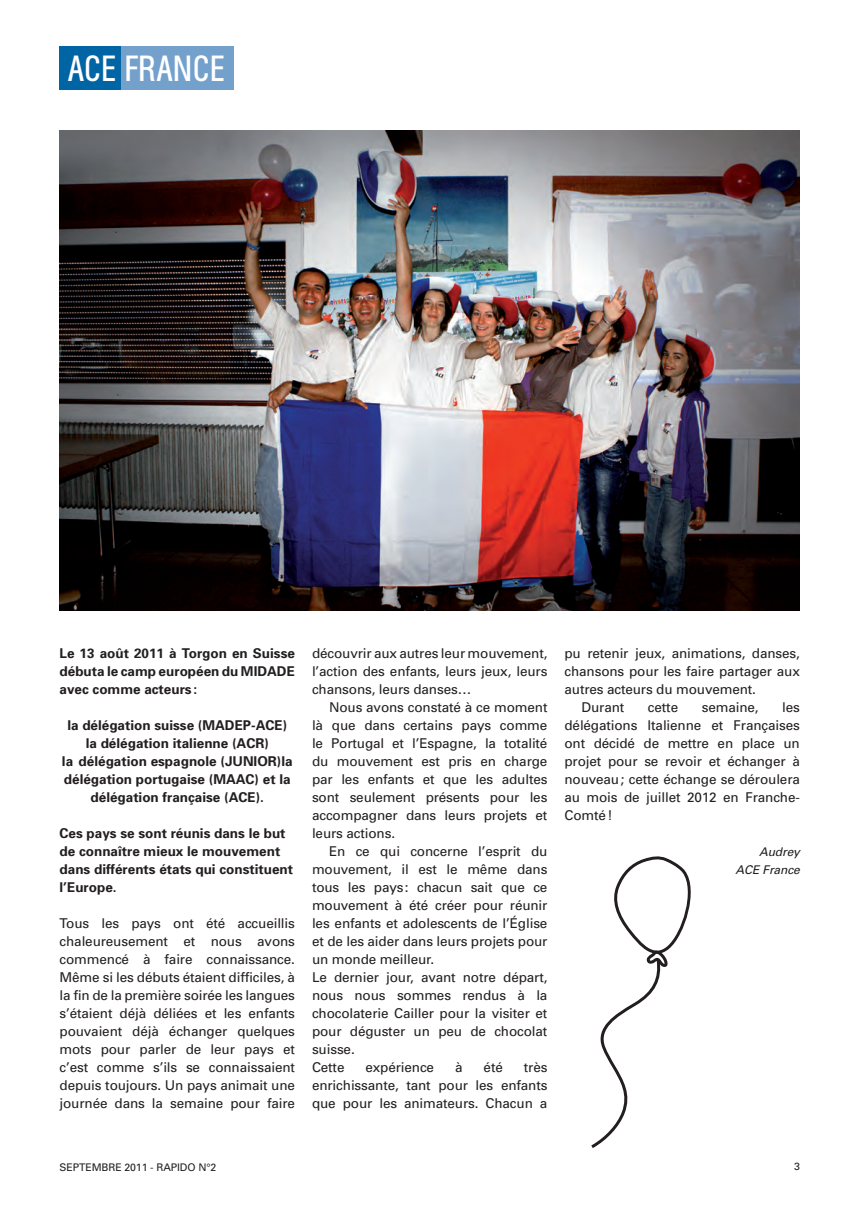
<style>
.page{position:relative;width:851px;height:1221px;background:#fff}
.page>*{position:absolute;margin:0;border:0;box-sizing:border-box;transform-origin:0 0}
.t1{font:36px "AG Buch Condensed BQ";letter-spacing:.01em;color:#fff}
.t2{font:13.5px/18px "Univers";letter-spacing:-.01em;color:#231f20;text-align:justify}
.t3{font:700 13.5px/18px "Univers";color:#231f20;text-align:justify}
.t4{font:italic 12px/18px "Univers";letter-spacing:-.01em;color:#231f20;text-align:right}
.t5{font:10.5px "Univers";letter-spacing:-.01em;color:#231f20}
</style>
<div class="page">
<div style="left:60px;top:46px;width:174px;height:44px;background:#74a0cc"></div>
<div style="left:60px;top:46px;width:61px;height:44px;background:#0065a4"></div>
<img style="left:60px;top:130px;width:739px;height:480px">
<svg style="left:591px;top:856px;width:100px;height:292px"></svg>
<h1 class="t1" style="left:68px;top:48px;width:158px">ACE FRANCE</h1>
<p class="t3" style="left:60px;top:644px;width:237px">Le 13 août 2011 à Torgon en Suisse débuta le camp européen du MIDADE avec comme acteurs :</p>
<p class="t3" style="left:62px;top:716px;width:232px;text-align:center">la délégation suisse (MADEP-ACE) la délégation italienne (ACR)<br>la délégation espagnole (JUNIOR)la délégation portugaise (MAAC) et la délégation française (ACE).</p>
<p class="t3" style="left:60px;top:824px;width:235px;text-align:left">Ces pays se sont réunis dans le but de connaître mieux le mouvement dans différents états qui constituent l’Europe.</p>
<p class="t2" style="left:60px;top:914px;width:237px">Tous les pays ont été accueillis chaleureusement et nous avons commencé à faire connaissance.<br>Même si les débuts étaient difficiles, à la fin de la première soirée les langues s’étaient déjà déliées et les enfants pouvaient déjà échanger quelques mots pour parler de leur pays et c’est comme s’ils se connaissaient depuis toujours. Un pays animait une journée dans la semaine pour faire</p>
<p class="t2" style="left:312px;top:644px;width:237px">découvrir aux autres leur mouvement, l’action des enfants, leurs jeux, leurs chansons, leurs danses…</p>
<p class="t2" style="left:312px;top:698px;width:237px;text-indent:17px">Nous avons constaté à ce moment là que dans certains pays comme le Portugal et l’Espagne, la totalité du mouvement est pris en charge par les enfants et que les adultes sont seulement présents pour les accompagner dans leurs projets et leurs actions.</p>
<p class="t2" style="left:312px;top:842px;width:237px;text-align:left;text-indent:17px">En ce qui concerne l’esprit du mouvement, il est le même dans tous les pays: chacun sait que ce mouvement à été créer pour réunir les enfants et adolescents de l’Église et de les aider dans leurs projets pour un monde meilleur.<br>Le dernier jour, avant notre départ, nous nous sommes rendus à la chocolaterie Cailler pour la visiter et pour déguster un peu de chocolat suisse.<br>Cette</p>
<p class="t2" style="left:312px;top:1058px;width:237px;text-indent:212px">très enrichissante, tant pour les enfants que pour les animateurs. Chacun a</p>
<p class="t2" style="left:365px;top:1058px;width:70px">expérience</p>
<p class="t2" style="left:455px;top:1058px;width:9px">à</p>
<p class="t2" style="left:483px;top:1058px;width:21px">été</p>
<p class="t2" style="left:564px;top:644px;width:237px">pu retenir jeux, animations, danses,</p>
<p class="t2" style="left:564px;top:662px;width:237px">chansons pour les faire partager aux</p>
<p class="t2" style="left:564px;top:680px;width:193px">autres acteurs du mouvement.</p>
<p class="t2" style="left:581px;top:698px;width:44px">Durant</p>
<p class="t2" style="left:647px;top:698px;width:32px">cette</p>
<p class="t2" style="left:701px;top:698px;width:58px">semaine,</p>
<p class="t2" style="left:564px;top:698px;width:237px;text-indent:218px">les délégations Italienne et Françaises ont décidé de mettre en place un projet pour se revoir et échanger à nouveau; cette échange se déroulera au mois de juillet 2012 en Franche-Comté!</p>
<p class="t4" style="left:735px;top:843px;width:66px">Audrey<br>ACE France</p>
<p class="t5" style="left:60px;top:1160px;width:158px">SEPTEMBRE 2011 - RAPIDO N°2</p>
<p class="t5" style="left:794px;top:1160px;width:7px">3</p>
</div>
